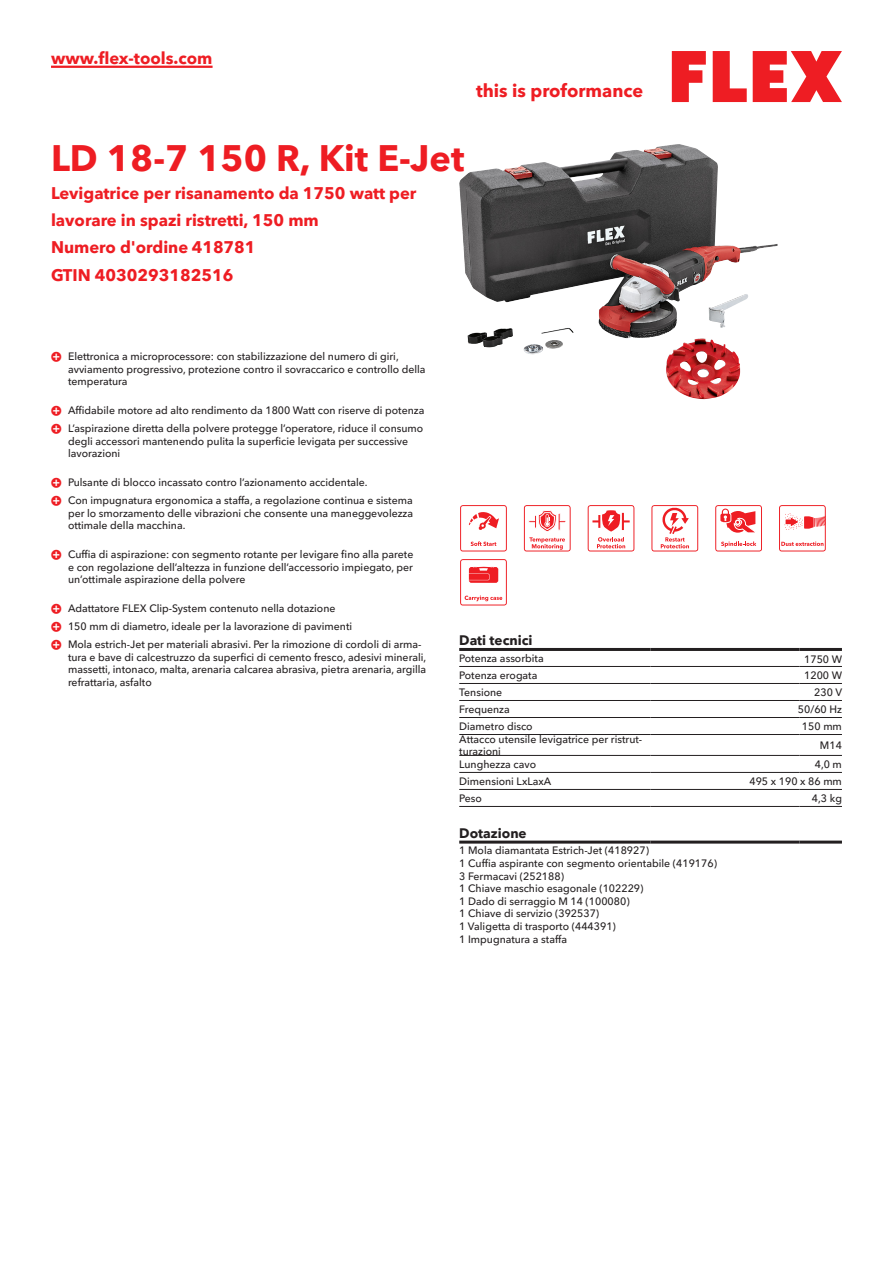
<style>
.page{position:relative;width:893px;height:1263px;background:#fff}
.page>*{position:absolute;margin:0;border:0;box-sizing:border-box;transform-origin:0 0}
.CB_AF_Product-name{font:700 36px "Avenir Next W1 G";color:#ee1d23}
.t1{font:700 18px "Avenir Next W1 G";color:#ee1d23}
.CB_AF_Product-short{font:700 16.5px/27px "Avenir Next W1 G";color:#ee1d23}
.CB_AF_Order-number{font:700 16.5px "Avenir Next W1 G";color:#ee1d23}
.CB_AF_Table-headline{font:700 13.5px "Avenir Next W1 G";color:#231f20}
.CB_AF_Table-specific{font:500 10.5px/12.6px "Avenir Next W1 G";color:#231f20}
</style>
<div class="page">
<svg style="left:672px;top:51px;width:34px;height:51px"></svg>
<svg style="left:713px;top:51px;width:34px;height:51px"></svg>
<svg style="left:753px;top:51px;width:89px;height:51px"></svg>
<hr style="left:51px;top:66px;width:162px;height:2px;background:#ee1d23">
<img style="left:459px;top:144px;width:220px;height:191px">
<hr style="left:459px;top:666px;width:192px;height:1px;background:#231f20">
<hr style="left:651px;top:666px;width:148px;height:1px;background:#231f20">
<hr style="left:799px;top:666px;width:43px;height:1px;background:#231f20">
<hr style="left:459px;top:683px;width:192px;height:1px;background:#231f20">
<hr style="left:651px;top:683px;width:148px;height:1px;background:#231f20">
<hr style="left:799px;top:683px;width:43px;height:1px;background:#231f20">
<hr style="left:459px;top:700px;width:192px;height:1px;background:#231f20">
<hr style="left:651px;top:700px;width:148px;height:1px;background:#231f20">
<hr style="left:799px;top:700px;width:43px;height:1px;background:#231f20">
<hr style="left:459px;top:717px;width:192px;height:1px;background:#231f20">
<hr style="left:651px;top:717px;width:148px;height:1px;background:#231f20">
<hr style="left:799px;top:717px;width:43px;height:1px;background:#231f20">
<hr style="left:459px;top:734px;width:192px;height:1px;background:#231f20">
<hr style="left:651px;top:734px;width:148px;height:1px;background:#231f20">
<hr style="left:799px;top:734px;width:43px;height:1px;background:#231f20">
<hr style="left:459px;top:755px;width:192px;height:1px;background:#231f20">
<hr style="left:651px;top:755px;width:148px;height:1px;background:#231f20">
<hr style="left:799px;top:755px;width:43px;height:1px;background:#231f20">
<hr style="left:459px;top:772px;width:192px;height:1px;background:#231f20">
<hr style="left:651px;top:772px;width:148px;height:1px;background:#231f20">
<hr style="left:799px;top:772px;width:43px;height:1px;background:#231f20">
<hr style="left:459px;top:789px;width:192px;height:1px;background:#231f20">
<hr style="left:651px;top:789px;width:148px;height:1px;background:#231f20">
<hr style="left:799px;top:789px;width:43px;height:1px;background:#231f20">
<hr style="left:459px;top:806px;width:192px;height:1px;background:#231f20">
<hr style="left:651px;top:806px;width:148px;height:1px;background:#231f20">
<hr style="left:799px;top:806px;width:43px;height:1px;background:#231f20">
<hr style="left:459px;top:648px;width:192px;height:3px;background:#231f20">
<hr style="left:651px;top:648px;width:148px;height:3px;background:#231f20">
<hr style="left:799px;top:648px;width:43px;height:3px;background:#231f20">
<hr style="left:459px;top:840px;width:192px;height:3px;background:#231f20">
<hr style="left:651px;top:840px;width:148px;height:3px;background:#231f20">
<hr style="left:799px;top:840px;width:43px;height:3px;background:#231f20">
<svg style="left:460px;top:505px;width:47px;height:46px"></svg>
<svg style="left:524px;top:505px;width:47px;height:46px"></svg>
<svg style="left:588px;top:505px;width:46px;height:46px"></svg>
<svg style="left:651px;top:505px;width:47px;height:46px"></svg>
<svg style="left:715px;top:505px;width:47px;height:46px"></svg>
<svg style="left:779px;top:505px;width:47px;height:46px"></svg>
<svg style="left:460px;top:559px;width:47px;height:46px"></svg>
<h3 class="CB_AF_Product-short" style="left:51px;top:43px;width:163px">www.flex-tools.com</h3>
<h2 class="t1" style="left:476px;top:77px;width:169px">this is proformance</h2>
<p class="CB_AF_Product-name" style="left:51px;top:130px;width:415px">LD 18-7 150 R, Kit E-Jet</p>
<p class="CB_AF_Product-short" style="left:51px;top:178px;width:367px">Levigatrice per risanamento da 1750 watt per lavorare in spazi ristretti, 150 mm</p>
<p class="CB_AF_Order-number" style="left:51px;top:234px;width:206px">Numero d'ordine 418781</p>
<p class="CB_AF_Order-number" style="left:51px;top:262px;width:184px">GTIN 4030293182516</p>
<p class="CB_AF_Table-specific" style="left:68px;top:349px;width:359px">Elettronica a microprocessore: con stabilizzazione del numero di giri, avviamento progressivo, protezione contro il sovraccarico e controllo della temperatura</p>
<p class="CB_AF_Table-specific" style="left:68px;top:403px;width:358px">Affidabile motore ad alto rendimento da 1800 Watt con riserve di potenza</p>
<p class="CB_AF_Table-specific" style="left:68px;top:421px;width:357px">L’aspirazione diretta della polvere protegge l’operatore, riduce il consumo degli accessori mantenendo pulita la superficie levigata per successive lavorazioni</p>
<p class="CB_AF_Table-specific" style="left:68px;top:475px;width:301px">Pulsante di blocco incassato contro l’azionamento accidentale.</p>
<p class="CB_AF_Table-specific" style="left:68px;top:493px;width:347px;text-align:justify">Con impugnatura ergonomica a staffa, a regolazione continua e sistema per lo smorzamento delle vibrazioni che consente una maneggevolezza ottimale della macchina.</p>
<p class="CB_AF_Table-specific" style="left:68px;top:547px;width:347px;text-align:justify">Cuffia di aspirazione: con segmento rotante per levigare fino alla parete e con regolazione dell’altezza in funzione dell’accessorio impiegato, per un’ottimale aspirazione della polvere</p>
<p class="CB_AF_Table-specific" style="left:68px;top:601px;width:269px">Adattatore FLEX Clip-System contenuto nella dotazione</p>
<p class="CB_AF_Table-specific" style="left:68px;top:619px;width:286px">150 mm di diametro, ideale per la lavorazione di pavimenti</p>
<p class="CB_AF_Table-specific" style="left:68px;top:637px;width:360px">Mola estrich-Jet per materiali abrasivi. Per la rimozione di cordoli di arma&shy;tura e bave di calcestruzzo da superfici di cemento fresco, adesivi minerali, massetti, intonaco, malta, arenaria calcarea abrasiva, pietra arenaria, argilla refrattaria, asfalto</p>
<p class="CB_AF_Table-headline" style="left:459px;top:630px;width:75px">Dati tecnici</p>
<p class="CB_AF_Table-specific" style="left:459px;top:651px;width:86px">Potenza assorbita</p>
<p class="CB_AF_Table-specific" style="left:804px;top:652px;width:39px">1750 W</p>
<p class="CB_AF_Table-specific" style="left:459px;top:668px;width:80px">Potenza erogata</p>
<p class="CB_AF_Table-specific" style="left:804px;top:668px;width:39px">1200 W</p>
<p class="CB_AF_Table-specific" style="left:459px;top:685px;width:45px">Tensione</p>
<p class="CB_AF_Table-specific" style="left:814px;top:685px;width:29px">230 V</p>
<p class="CB_AF_Table-specific" style="left:459px;top:702px;width:52px">Frequenza</p>
<p class="CB_AF_Table-specific" style="left:798px;top:702px;width:46px">50/60 Hz</p>
<p class="CB_AF_Table-specific" style="left:459px;top:719px;width:75px">Diametro disco</p>
<p class="CB_AF_Table-specific" style="left:802px;top:719px;width:41px">150 mm</p>
<p class="CB_AF_Table-specific" style="left:459px;top:732px;width:185px">Attacco utensile levigatrice per ristrut&shy;turazioni</p>
<p class="CB_AF_Table-specific" style="left:820px;top:738px;width:23px">M14</p>
<p class="CB_AF_Table-specific" style="left:459px;top:757px;width:78px">Lunghezza cavo</p>
<p class="CB_AF_Table-specific" style="left:815px;top:757px;width:29px">4,0 m</p>
<p class="CB_AF_Table-specific" style="left:459px;top:774px;width:94px">Dimensioni LxLaxA</p>
<p class="CB_AF_Table-specific" style="left:749px;top:774px;width:94px">495 x 190 x 86 mm</p>
<p class="CB_AF_Table-specific" style="left:459px;top:791px;width:24px">Peso</p>
<p class="CB_AF_Table-specific" style="left:812px;top:791px;width:32px">4,3 kg</p>
<p class="CB_AF_Table-headline" style="left:459px;top:822px;width:69px">Dotazione</p>
<p class="CB_AF_Table-specific" style="left:459px;top:843px;width:259px">1 Mola diamantata Estrich-Jet (418927)<br>1 Cuffia aspirante con segmento orientabile (419176)<br>3 Fermacavi (252188)<br>1 Chiave maschio esagonale (102229)<br>1 Dado di serraggio M 14 (100080)<br>1 Chiave di servizio (392537)<br>1 Valigetta di trasporto (444391)<br>1 Impugnatura a staffa</p>
</div>
